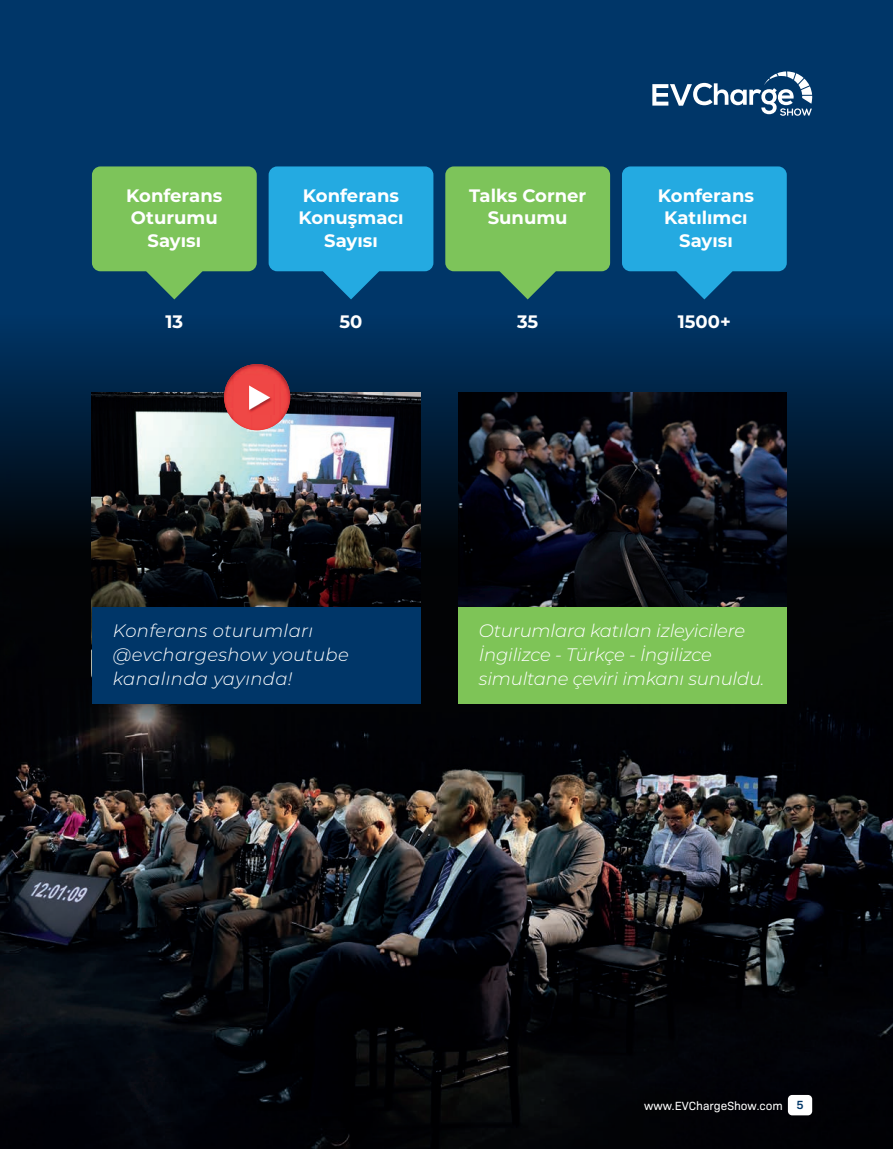
<style>
.page{position:relative;width:893px;height:1149px;background:#fff}
.page>*{position:absolute;margin:0;border:0;box-sizing:border-box;transform-origin:0 0}
.t1{font:700 18px/22.5px "Montserrat";color:#fff;text-align:center}
.t2{font:italic 300 18px/24px "Montserrat";letter-spacing:-.01em;color:#fff}
.t3{font:italic 300 18px/24px "Montserrat";letter-spacing:.02em;color:#fff}
.t4{font:12px "Bio Sans";color:#fff}
.s1{font-weight:600;color:#003668}
</style>
<div class="page">
<img style="left:0;top:575px;width:893px;height:573px">
<div style="left:788px;top:1094px;width:24px;height:20px;background:#fff;border-radius:4px"></div>
<div style="left:0;top:0;width:893px;height:296px;background:#003668"></div>
<div style="left:0;top:264px;width:893px;height:311px;background:linear-gradient(to bottom,#003d76,#010000)"></div>
<div style="left:92px;top:166px;width:165px;height:105px;background:#7dc45a;border-radius:9px"></div>
<svg style="left:146px;top:271px;width:56px;height:28px"></svg>
<div style="left:269px;top:166px;width:164px;height:105px;background:#24aae1;border-radius:9px"></div>
<svg style="left:323px;top:271px;width:56px;height:28px"></svg>
<div style="left:445px;top:166px;width:165px;height:105px;background:#7dc45a;border-radius:9px"></div>
<svg style="left:500px;top:271px;width:56px;height:28px"></svg>
<div style="left:622px;top:166px;width:165px;height:105px;background:#24aae1;border-radius:9px"></div>
<svg style="left:676px;top:271px;width:56px;height:28px"></svg>
<img style="left:458px;top:392px;width:329px;height:215px">
<img style="left:92px;top:392px;width:329px;height:215px">
<div style="left:458px;top:607px;width:329px;height:96px;background:#7ec457"></div>
<div style="left:92px;top:607px;width:329px;height:96px;background:#003668"></div>
<img style="left:233px;top:364px;width:48px;height:28px">
<img style="left:224px;top:374px;width:9px;height:46px">
<img style="left:281px;top:374px;width:9px;height:46px">
<img style="left:233px;top:392px;width:19px;height:38px">
<img style="left:271px;top:392px;width:10px;height:35px">
<img style="left:252px;top:414px;width:19px;height:16px">
<img style="left:248px;top:384px;width:27px;height:30px">
<svg style="left:249px;top:385px;width:21px;height:24px"></svg>
<svg style="left:652px;top:71px;width:160px;height:45px"></svg>
<p class="t1" style="left:126px;top:183px;width:98px">Konferans<br>Oturumu<br>Sayısı</p>
<p class="t1" style="left:165px;top:309px;width:19px">13</p>
<p class="t1" style="left:298px;top:183px;width:107px">Konferans<br>Konuşmacı<br>Sayısı</p>
<p class="t1" style="left:340px;top:309px;width:24px">50</p>
<p class="t1" style="left:469px;top:183px;width:119px">Talks Corner<br>Sunumu</p>
<p class="t1" style="left:517px;top:309px;width:23px">35</p>
<p class="t1" style="left:658px;top:183px;width:98px">Konferans<br>Katılımcı<br>Sayısı</p>
<p class="t1" style="left:678px;top:309px;width:55px">1500+</p>
<p class="t3" style="left:113px;top:618px;width:237px">Konferans oturumları @evchargeshow youtube kanalında yayında!</p>
<p class="t2" style="left:479px;top:618px;width:287px">Oturumlara katılan izleyicilere<br>İngilizce - Türkçe - İngilizce simultane çeviri imkanı sunuldu.</p>
<p class="t4" style="left:644px;top:1096px;width:161px">www.EVChargeShow.com <span class="s1">5</span></p>
</div>
